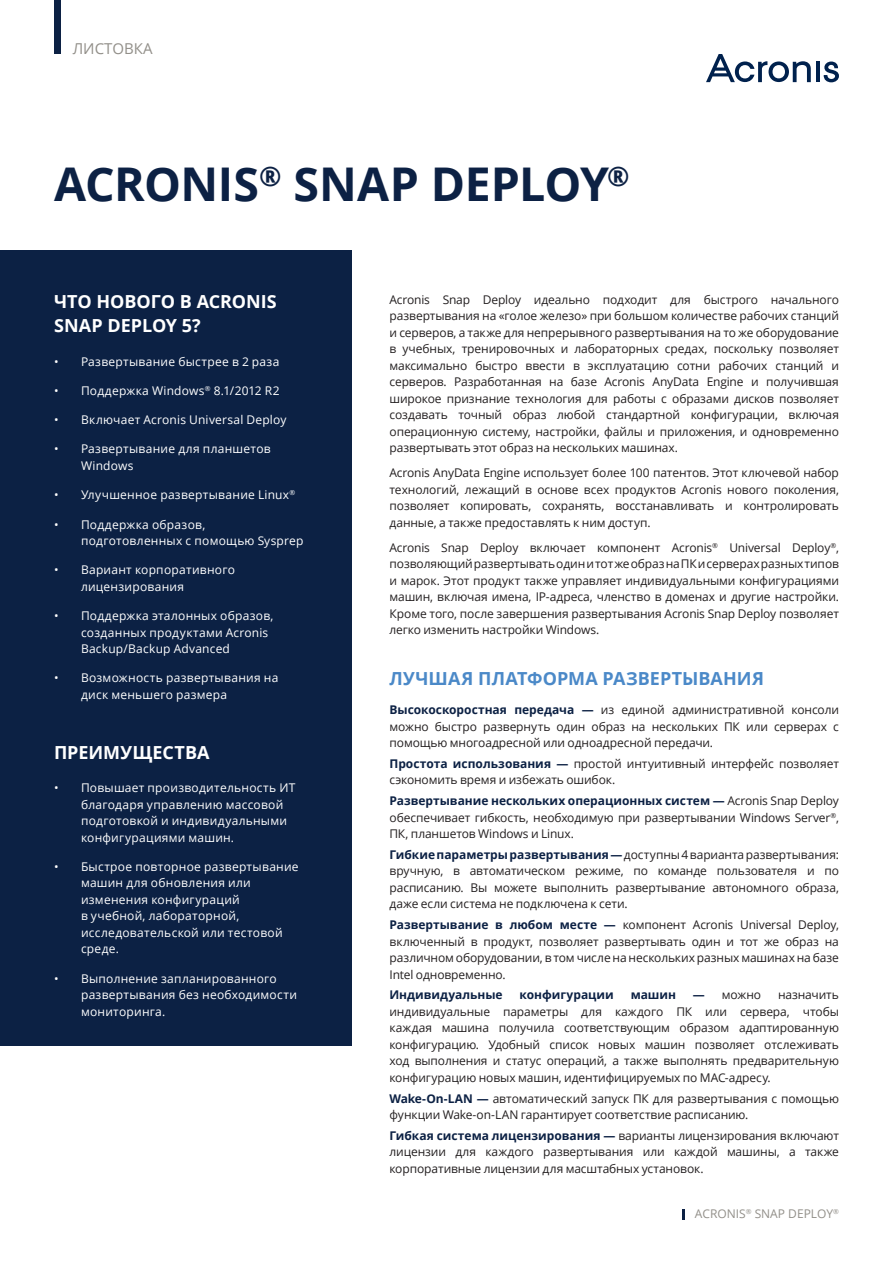
<style>
.page{position:relative;width:893px;height:1263px;background:#fff}
.page>*{position:absolute;margin:0;border:0;box-sizing:border-box;transform-origin:0 0}
.t1{font:700 46.5px "Open Sans";letter-spacing:-.01em;color:#0c2144}
.t2{font:700 18px/24px "Open Sans";letter-spacing:-.005em;color:#fff}
.t3{font:700 18px "Open Sans";letter-spacing:.005em;color:#4b89c8}
.t4{font:15px "Open Sans";color:#928f89}
.t5{font:12px/16.5px "Open Sans";letter-spacing:-.01em;color:#231f20;text-align:justify}
.t6{font:12px/16.5px "Open Sans";letter-spacing:.02em;color:#fff}
.t7{font:700 12px "Open Sans";letter-spacing:-.005em;color:#0c2144}
.t8{font:12px "Open Sans";color:#928f89}
.s1{font-weight:700;color:#0c2144}
</style>
<div class="page">
<div style="left:0;top:250px;width:352px;height:796px;background:#0c2144"></div>
<div style="left:54px;top:0;width:6px;height:54px;background:#0c2144"></div>
<svg style="left:682px;top:1209px;width:3px;height:10px"></svg>
<hr style="left:816px;top:62px;width:3px;height:20px;background:#00214d">
<svg style="left:823px;top:62px;width:16px;height:20px"></svg>
<svg style="left:706px;top:54px;width:105px;height:28px"></svg>
<p class="t4" style="left:73px;top:38px;width:81px">ЛИСТОВКА</p>
<h1 class="t1" style="left:54px;top:152px;width:577px">ACRONIS<sup>®</sup> SNAP DEPLOY<sup>®</sup></h1>
<h2 class="t2" style="left:54px;top:289px;width:224px">ЧТО НОВОГО В ACRONIS<br>SNAP DEPLOY 5?</h2>
<p class="t6" style="left:54px;top:353px;width:227px">• Развертывание быстрее в 2 раза</p>
<p class="t6" style="left:54px;top:382px;width:227px">• Поддержка Windows<sup>®</sup> 8.1/2012 R2</p>
<p class="t6" style="left:54px;top:411px;width:234px">• Включает Acronis Universal Deploy</p>
<p class="t6" style="left:81px;top:441px;width:191px;text-indent:-27px">• Развертывание для планшетов<br>Windows</p>
<p class="t6" style="left:54px;top:486px;width:243px">• Улучшенное развертывание Linux<sup>®</sup></p>
<p class="t6" style="left:81px;top:516px;width:224px;text-indent:-27px">• Поддержка образов, подготовленных с помощью Sysprep</p>
<p class="t6" style="left:81px;top:561px;width:156px;text-indent:-27px">• Вариант корпоративного лицензирования</p>
<p class="t6" style="left:81px;top:607px;width:194px;text-indent:-27px">• Поддержка эталонных образов, созданных продуктами Acronis<br>Backup/Backup Advanced</p>
<p class="t6" style="left:81px;top:669px;width:199px;text-indent:-27px">• Возможность развертывания на диск меньшего размера</p>
<h2 class="t2" style="left:54px;top:739px;width:157px">ПРЕИМУЩЕСТВА</h2>
<p class="t6" style="left:81px;top:779px;width:216px;text-indent:-27px">• Повышает производительность ИТ благодаря управлению массовой подготовкой и индивидуальными конфигурациями машин.</p>
<p class="t6" style="left:81px;top:858px;width:219px;text-indent:-27px">• Быстрое повторное развертывание машин для обновления или изменения конфигураций<br>в учебной, лабораторной, исследовательской или тестовой среде.</p>
<p class="t6" style="left:81px;top:970px;width:218px;text-indent:-27px">• Выполнение запланированного развертывания без необходимости мониторинга.</p>
<p class="t5" style="left:389px;top:291px;width:451px">Acronis Snap Deploy идеально подходит для быстрого начального развертывания на «голое железо» при большом количестве рабочих станций и серверов, а также для непрерывного развертывания на то же оборудование в учебных, тренировочных и лабораторных средах, поскольку позволяет максимально быстро ввести в эксплуатацию сотни рабочих станций и серверов. Разработанная на базе Acronis AnyData Engine и получившая широкое признание технология для работы с образами дисков позволяет создавать точный образ любой стандартной конфигурации, включая операционную систему, настройки, файлы и приложения, и одновременно развертывать этот образ на нескольких машинах.</p>
<p class="t5" style="left:389px;top:464px;width:451px">Acronis AnyData Engine использует более 100 патентов. Этот ключевой набор технологий, лежащий в основе всех продуктов Acronis нового поколения, позволяет копировать, сохранять, восстанавливать и контролировать данные, а также предоставлять к ним доступ.</p>
<p class="t5" style="left:389px;top:539px;width:451px">Acronis Snap Deploy включает компонент Acronis<sup>®</sup> Universal Deploy<sup>®</sup>, позволяющий развертывать один и тот же образ на ПК и серверах разных типов и марок. Этот продукт также управляет индивидуальными конфигурациями машин, включая имена, IP-адреса, членство в доменах и другие настройки.<br>Кроме того, после завершения развертывания Acronis Snap Deploy позволяет легко изменить настройки Windows.</p>
<h2 class="t3" style="left:389px;top:666px;width:376px">ЛУЧШАЯ ПЛАТФОРМА РАЗВЕРТЫВАНИЯ</h2>
<p class="t5" style="left:389px;top:701px;width:451px"><span class="s1">Высокоскоростная передача —</span> из единой административной консоли можно быстро развернуть один образ на нескольких ПК или серверах с помощью многоадресной или одноадресной передачи.</p>
<p class="t5" style="left:389px;top:755px;width:451px"><span class="s1">Простота использования —</span> простой интуитивный интерфейс позволяет сэкономить время и избежать ошибок.</p>
<p class="t5" style="left:389px;top:792px;width:451px"><span class="s1">Развертывание нескольких операционных систем —</span> Acronis Snap Deploy обеспечивает гибкость, необходимую при развертывании Windows Server<sup>®</sup>, ПК, планшетов Windows и Linux.</p>
<p class="t5" style="left:389px;top:846px;width:451px"><span class="s1">Гибкие параметры развертывания —</span> доступны 4 варианта развертывания: вручную, в автоматическом режиме, по команде пользователя и по расписанию. Вы можете выполнить развертывание автономного образа, даже если система не подключена к сети.</p>
<p class="t5" style="left:389px;top:916px;width:451px"><span class="s1">Развертывание в любом месте —</span> компонент Acronis Universal Deploy, включенный в продукт, позволяет развертывать один и тот же образ на различном оборудовании, в том числе на нескольких разных машинах на базе Intel одновременно.</p>
<p class="t7" style="left:389px;top:987px;width:115px">Индивидуальные</p>
<p class="t7" style="left:520px;top:987px;width:96px">конфигурации</p>
<p class="t7" style="left:631px;top:987px;width:47px">машин</p>
<p class="t5" style="left:693px;top:986px;width:70px"><span class="s1">—</span> можно</p>
<p class="t5" style="left:389px;top:986px;width:451px;text-indent:388px">назначить индивидуальные параметры для каждого ПК или сервера, чтобы каждая машина получила соответствующим образом адаптированную конфигурацию. Удобный список новых машин позволяет отслеживать ход выполнения и статус операций, а также выполнять предварительную конфигурацию новых машин, идентифицируемых по MAC-адресу.</p>
<p class="t5" style="left:389px;top:1090px;width:451px"><span class="s1">Wake-On-LAN —</span> автоматический запуск ПК для развертывания с помощью функции Wake-on-LAN гарантирует соответствие расписанию.</p>
<p class="t5" style="left:389px;top:1127px;width:451px"><span class="s1">Гибкая система лицензирования —</span> варианты лицензирования включают лицензии для каждого развертывания или каждой машины, а также корпоративные лицензии для масштабных установок.</p>
<p class="t8" style="left:695px;top:1205px;width:146px">ACRONIS<sup>®</sup> SNAP DEPLOY<sup>®</sup></p>
</div>
